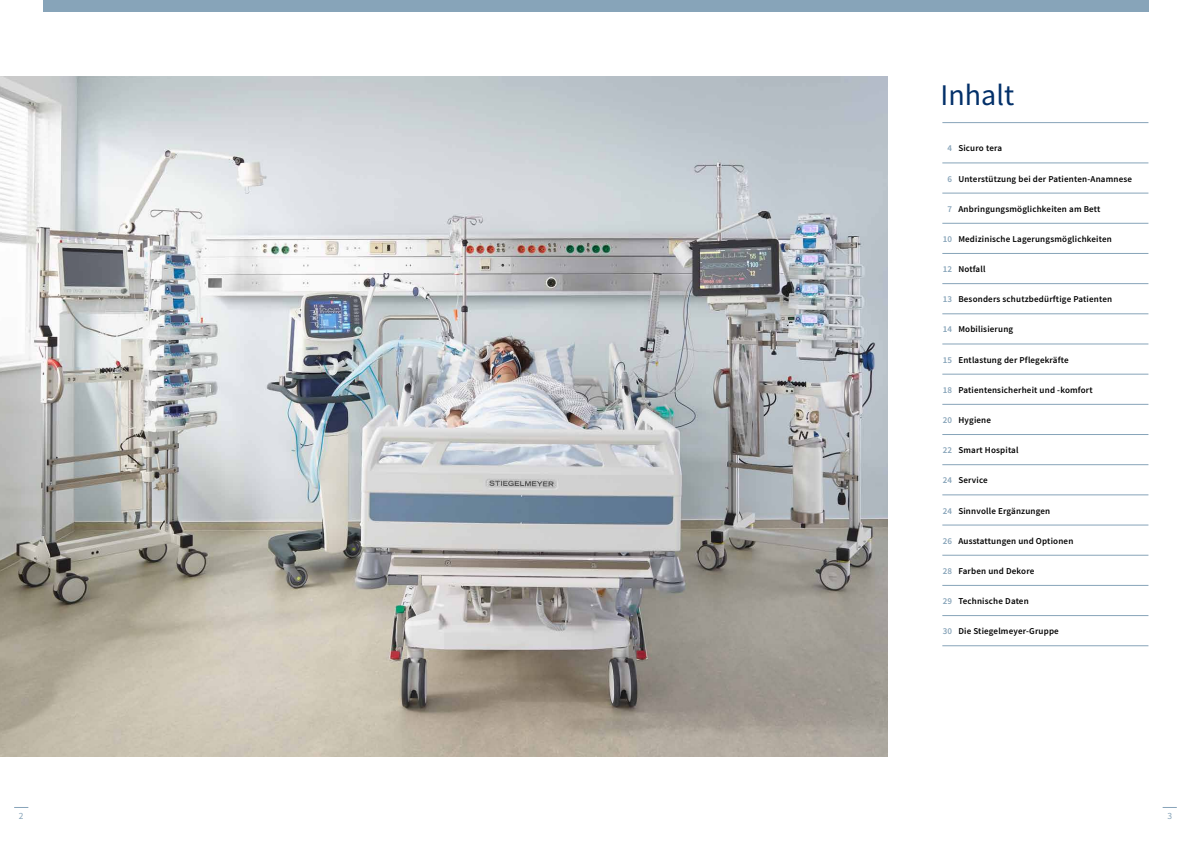
<style>
.page{position:relative;width:1191px;height:842px;background:#fff}
.page>*{position:absolute;margin:0;border:0;box-sizing:border-box;transform-origin:0 0}
.t1{font:30px "Source Sans Pro";color:#033069}
.t2{font:9.5px "Source Sans Pro";color:#87a4b9}
.t3{font:600 9px "Source Sans Pro";letter-spacing:.02em;color:#000}
.s1{color:#87a4b9}
</style>
<div class="page">
<svg style="left:1162px;top:807px;width:14px;height:1px"></svg>
<svg style="left:14px;top:807px;width:14px;height:1px"></svg>
<img style="left:0;top:77px;width:887px;height:680px">
<div style="left:43px;top:0;width:1105px;height:11px;background:#87a4b9"></div>
<hr style="left:942px;top:163px;width:206px;height:1px;background:#87a4b9">
<hr style="left:942px;top:193px;width:206px;height:1px;background:#87a4b9">
<hr style="left:942px;top:223px;width:206px;height:1px;background:#87a4b9">
<hr style="left:942px;top:253px;width:206px;height:1px;background:#87a4b9">
<hr style="left:942px;top:283px;width:206px;height:1px;background:#87a4b9">
<hr style="left:942px;top:314px;width:206px;height:1px;background:#87a4b9">
<hr style="left:942px;top:344px;width:206px;height:1px;background:#87a4b9">
<hr style="left:942px;top:374px;width:206px;height:1px;background:#87a4b9">
<hr style="left:942px;top:404px;width:206px;height:1px;background:#87a4b9">
<hr style="left:942px;top:434px;width:206px;height:1px;background:#87a4b9">
<hr style="left:942px;top:464px;width:206px;height:1px;background:#87a4b9">
<hr style="left:942px;top:495px;width:206px;height:1px;background:#87a4b9">
<hr style="left:942px;top:525px;width:206px;height:1px;background:#87a4b9">
<hr style="left:942px;top:555px;width:206px;height:1px;background:#87a4b9">
<hr style="left:942px;top:585px;width:206px;height:1px;background:#87a4b9">
<hr style="left:942px;top:615px;width:206px;height:1px;background:#87a4b9">
<hr style="left:942px;top:645px;width:206px;height:1px;background:#87a4b9">
<hr style="left:942px;top:122px;width:206px;height:1px;background:#87a4b9">
<h1 class="t1" style="left:940px;top:76px;width:75px">Inhalt</h1>
<p class="t3" style="left:947px;top:142px;width:56px"><span class="s1">4</span> Sicuro tera</p>
<p class="t3" style="left:947px;top:173px;width:186px"><span class="s1">6</span> Unterstützung bei der Patienten-Anamnese</p>
<p class="t3" style="left:947px;top:203px;width:154px"><span class="s1">7</span> Anbringungsmöglichkeiten am Bett</p>
<p class="t3" style="left:942px;top:233px;width:171px"><span class="s1">10</span> Medizinische Lagerungsmöglichkeiten</p>
<p class="t3" style="left:942px;top:263px;width:44px"><span class="s1">12</span> Notfall</p>
<p class="t3" style="left:942px;top:293px;width:171px"><span class="s1">13</span> Besonders schutzbedürftige Patienten</p>
<p class="t3" style="left:942px;top:323px;width:72px"><span class="s1">14</span> Mobilisierung</p>
<p class="t3" style="left:942px;top:354px;width:127px"><span class="s1">15</span> Entlastung der Pflegekräfte</p>
<p class="t3" style="left:942px;top:384px;width:151px"><span class="s1">18</span> Patientensicherheit und -komfort</p>
<p class="t3" style="left:942px;top:414px;width:50px"><span class="s1">20</span> Hygiene</p>
<p class="t3" style="left:942px;top:444px;width:77px"><span class="s1">22</span> Smart Hospital</p>
<p class="t3" style="left:942px;top:474px;width:46px"><span class="s1">24</span> Service</p>
<p class="t3" style="left:942px;top:505px;width:109px"><span class="s1">24</span> Sinnvolle Ergänzungen</p>
<p class="t3" style="left:942px;top:535px;width:132px"><span class="s1">26</span> Ausstattungen und Optionen</p>
<p class="t3" style="left:942px;top:565px;width:93px"><span class="s1">28</span> Farben und Dekore</p>
<p class="t3" style="left:942px;top:595px;width:87px"><span class="s1">29</span> Technische Daten</p>
<p class="t3" style="left:942px;top:625px;width:118px"><span class="s1">30</span> Die Stiegelmeyer-Gruppe</p>
<p class="t2" style="left:19px;top:810px;width:6px">2</p>
<p class="t2" style="left:1167px;top:810px;width:6px">3</p>
</div>
